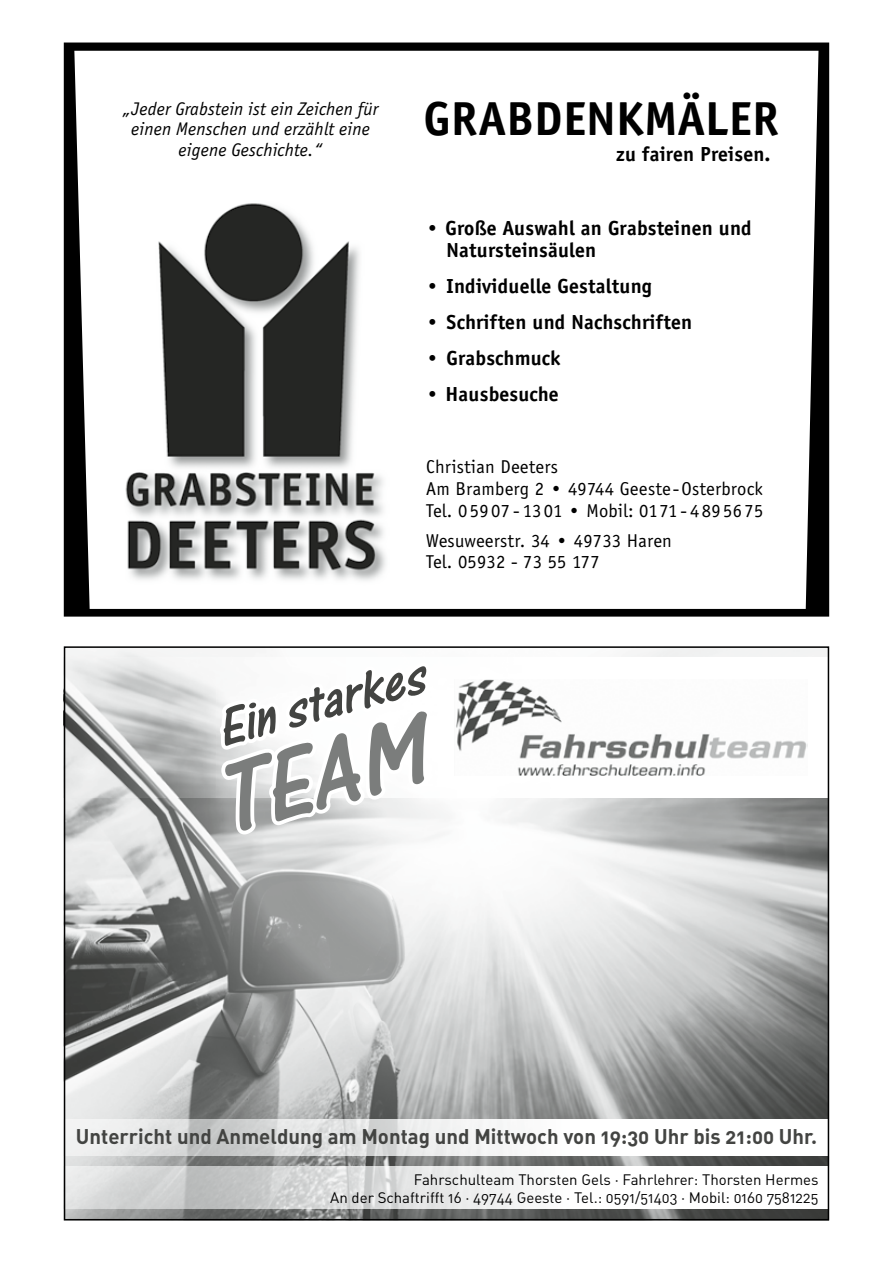
<style>
.page{position:relative;width:893px;height:1263px;background:#fff}
.page>*{position:absolute;margin:0;border:0;box-sizing:border-box;transform-origin:0 0}
.t1{font:700 49.05px "Officina Sans";letter-spacing:.01em;color:#000}
.t2{font:700 21px/22.5px "Officina Sans";letter-spacing:.01em;color:#000}
.t3{font:21px "DIN Bold Alternate";color:#434442}
.t4{font:19.2px/21.8px "Officina Sans";letter-spacing:.01em;color:#000}
.t5{font:italic 18.9px/20.7px "Officina Sans";letter-spacing:.01em;color:#000;text-align:center}
.t6{font:15px/18px "DIN Regular Alternate";color:#000;text-align:right}
.s1{color:#fff}
</style>
<div class="page">
<div style="left:65px;top:43px;width:763px;height:573px;border:7px solid #000"></div>
<img style="left:125px;top:203px;width:261px;height:378px">
<svg style="left:67px;top:45px;width:23px;height:570px"></svg>
<svg style="left:806px;top:45px;width:19px;height:570px"></svg>
<img style="left:67px;top:649px;width:759px;height:568px">
<img style="left:67px;top:657px;width:759px;height:140px">
<img style="left:67px;top:1119px;width:759px;height:37px">
<img style="left:67px;top:1166px;width:759px;height:43px">
<svg style="left:220px;top:662px;width:211px;height:172px"></svg>
<img style="left:454px;top:679px;width:354px;height:96px">
<p class="t5" style="left:123px;top:98px;width:257px">„Jeder Grabstein ist ein Zeichen für einen Menschen und erzählt eine eigene Geschichte.“</p>
<h1 class="t1" style="left:424px;top:89px;width:356px">GRABDENKMÄLER</h1>
<p class="t2" style="left:616px;top:142px;width:170px">zu fairen Preisen. <span class="s1">-</span></p>
<p class="t2" style="left:447px;top:216px;width:307px;text-indent:-21px">• Große Auswahl an Grabsteinen und<br>Natursteinsäulen</p>
<p class="t2" style="left:425px;top:275px;width:228px">• Individuelle Gestaltung</p>
<p class="t2" style="left:425px;top:311px;width:268px">• Schriften und Nachschriften</p>
<p class="t2" style="left:425px;top:346px;width:137px">• Grabschmuck</p>
<p class="t2" style="left:425px;top:382px;width:135px">• Hausbesuche</p>
<p class="t4" style="left:426px;top:456px;width:339px">Christian Deeters<br>Am Bramberg 2 • 49744 Geeste-Osterbrock<br>Tel. 0 59 07 - 13 01 • Mobil: 0171 - 4 89 56 75</p>
<p class="t4" style="left:426px;top:529px;width:247px">Wesuweerstr. 34 • 49733 Haren<br>Tel. 05932 - 73 55 177</p>
<p class="t3" style="left:76px;top:1123px;width:743px">Unterricht und Anmeldung am Montag und Mittwoch von 19:30 Uhr bis 21:00 Uhr.</p>
<p class="t6" style="left:330px;top:1170px;width:490px">Fahrschulteam Thorsten Gels · Fahrlehrer: Thorsten Hermes<br>An der Schaftrifft 16 · 49744 Geeste · Tel.: 0591/51403 · Mobil: 0160 7581225</p>
</div>
